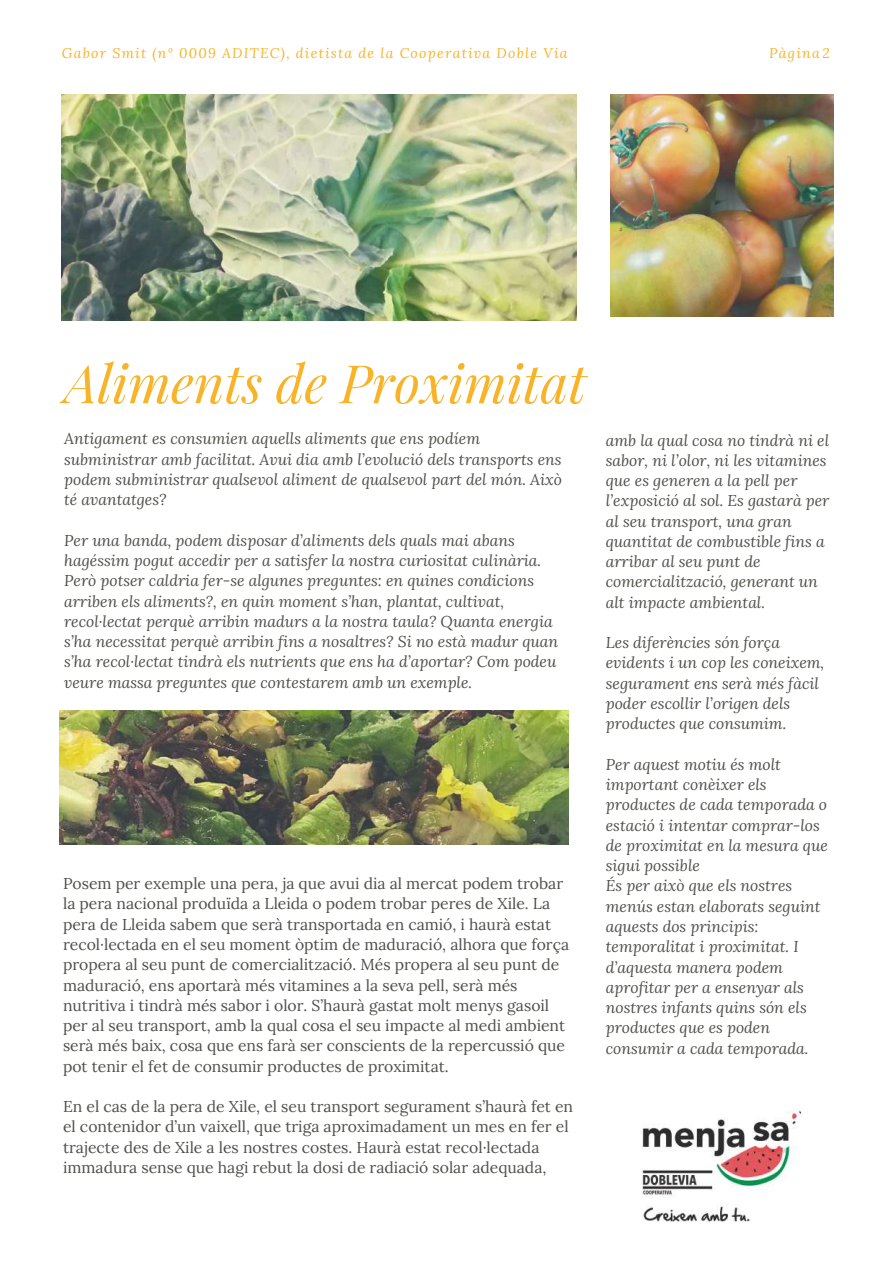
<style>
.page{position:relative;width:893px;height:1263px;background:#fff}
.page>*{position:absolute;margin:0;border:0;box-sizing:border-box;transform-origin:0 0}
.t1{font:italic 52.95px "Playfair Display";color:#f8b327}
.t2{font:italic 15.75px/20.2px "Lora";color:#4f4f4b}
.t3{font:15.75px/20.2px "Lora";color:#4f4f4b}
.t4{font:italic 14.1px "Lora";letter-spacing:.09em;color:#f8b327}
</style>
<div class="page">
<img style="left:62px;top:95px;width:514px;height:226px">
<img style="left:610px;top:95px;width:223px;height:221px">
<img style="left:60px;top:710px;width:509px;height:134px">
<img style="left:642px;top:1111px;width:160px;height:111px">
<p class="t4" style="left:62px;top:45px;width:507px">Gabor Smit (nº 0009 ADITEC), dietista de la Cooperativa Doble Via</p>
<p class="t4" style="left:769px;top:45px;width:62px">Pàgina2</p>
<h1 class="t1" style="left:64px;top:346px;width:523px">Aliments de Proximitat</h1>
<p class="t2" style="left:64px;top:429px;width:499px">Antigament es consumien aquells aliments que ens podíem subministrar amb facilitat. Avui dia amb l’evolució dels transports ens podem subministrar qualsevol aliment de qualsevol part del món. Això té avantatges?</p>
<p class="t2" style="left:64px;top:530px;width:495px">Per una banda, podem disposar d’aliments dels quals mai abans hagéssim pogut accedir per a satisfer la nostra curiositat culinària.<br>Però potser caldria fer-se algunes preguntes: en quines condicions arriben els aliments?, en quin moment s’han, plantat, cultivat, recol·lectat perquè arribin madurs a la nostra taula? Quanta energia s’ha necessitat perquè arribin fins a nosaltres? Si no està madur quan s’ha recol·lectat tindrà els nutrients que ens ha d’aportar? Com podeu veure massa preguntes que contestarem amb un exemple.</p>
<p class="t3" style="left:63px;top:874px;width:508px">Posem per exemple una pera, ja que avui dia al mercat podem trobar la pera nacional produïda a Lleida o podem trobar peres de Xile. La pera de Lleida sabem que serà transportada en camió, i haurà estat recol·lectada en el seu moment òptim de maduració, alhora que força propera al seu punt de comercialització. Més propera al seu punt de maduració, ens aportarà més vitamines a la seva pell, serà més nutritiva i tindrà més sabor i olor. S’haurà gastat molt menys gasoil per al seu transport, amb la qual cosa el seu impacte al medi ambient serà més baix, cosa que ens farà ser conscients de la repercussió que pot tenir el fet de consumir productes de proximitat.</p>
<p class="t3" style="left:63px;top:1097px;width:512px">En el cas de la pera de Xile, el seu transport segurament s’haurà fet en el contenidor d’un vaixell, que triga aproximadament un mes en fer el trajecte des de Xile a les nostres costes. Haurà estat recol·lectada immadura sense que hagi rebut la dosi de radiació solar adequada,</p>
<p class="t2" style="left:606px;top:430px;width:225px">amb la qual cosa no tindrà ni el sabor, ni l’olor, ni les vitamines que es generen a la pell per l’exposició al sol. Es gastarà per al seu transport, una gran quantitat de combustible fins a arribar al seu punt de comercialització, generant un alt impacte ambiental.</p>
<p class="t2" style="left:606px;top:633px;width:220px">Les diferències són força evidents i un cop les coneixem, segurament ens serà més fàcil poder escollir l’origen dels productes que consumim.</p>
<p class="t2" style="left:606px;top:754px;width:223px">Per aquest motiu és molt important conèixer els productes de cada temporada o estació i intentar comprar-los de proximitat en la mesura que sigui possible<br>És per això que els nostres menús estan elaborats seguint aquests dos principis: temporalitat i proximitat. I d’aquesta manera podem aprofitar per a ensenyar als nostres infants quins són els productes que es poden consumir a cada temporada.</p>
</div>
